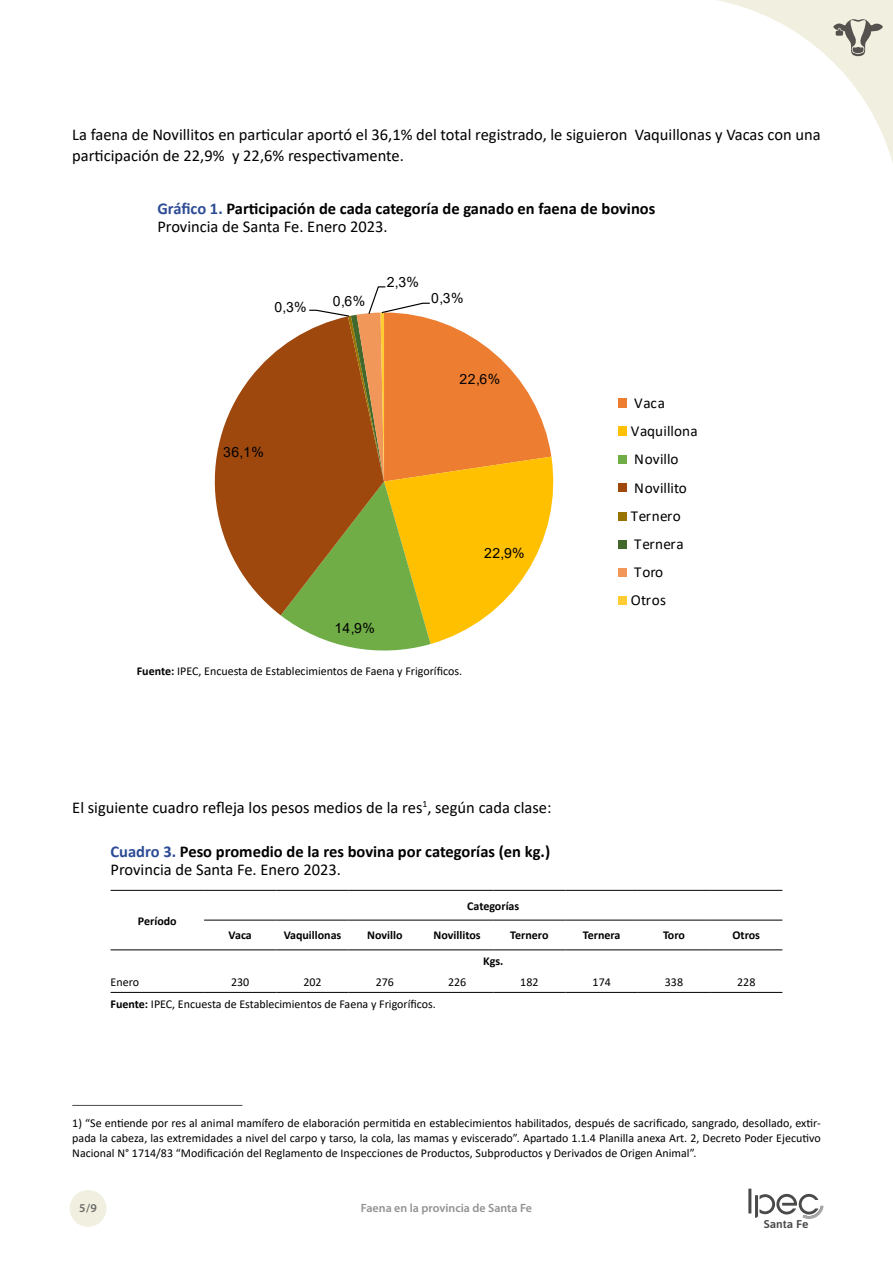
<style>
.page{position:relative;width:893px;height:1263px;background:#fff}
.page>*{position:absolute;margin:0;border:0;box-sizing:border-box;transform-origin:0 0}
.t1{font:16.5px/21px "Calibri";color:#000}
.t2{font:700 16.5px/18px "Calibri";color:#000}
.t3{font:15.15px/28.2px "Calibri";letter-spacing:.01em;color:#000}
.t4{font:14.1px "Arial";letter-spacing:.025em;color:#000}
.t5{font:12px/15px "Calibri";color:#000;text-align:justify}
.t6{font:700 12px "Calibri";color:#000}
.t7{font:600 12px "Myriad Pro";color:#929291}
.t8{font:600 12px "Myriad Pro";color:#6a6a69}
.t9{font:600 11.25px "Asap";color:#4a4a49;scale:1.06 1}
.s1{color:#2d4c95}
.s2{font-weight:400}
.s3{font-weight:700}
</style>
<div class="page">
<div style="left:70px;top:1190px;width:36px;height:37px;background:#f1f0e0;border-radius:50%"></div>
<hr style="left:748px;top:1188px;width:3px;height:25px;background:#4a4a49">
<svg style="left:755px;top:1193px;width:69px;height:26px"></svg>
<svg style="left:717px;top:0;width:176px;height:163px"></svg>
<svg style="left:214px;top:286px;width:413px;height:365px"></svg>
<hr style="left:111px;top:890px;width:93px;height:1px;background:#000">
<hr style="left:204px;top:890px;width:72px;height:1px;background:#000">
<hr style="left:276px;top:890px;width:73px;height:1px;background:#000">
<hr style="left:349px;top:890px;width:72px;height:1px;background:#000">
<hr style="left:421px;top:890px;width:72px;height:1px;background:#000">
<hr style="left:493px;top:890px;width:73px;height:1px;background:#000">
<hr style="left:566px;top:890px;width:72px;height:1px;background:#000">
<hr style="left:638px;top:890px;width:72px;height:1px;background:#000">
<hr style="left:710px;top:890px;width:72px;height:1px;background:#000">
<hr style="left:204px;top:920px;width:72px;height:1px;background:#000">
<hr style="left:276px;top:920px;width:73px;height:1px;background:#000">
<hr style="left:349px;top:920px;width:72px;height:1px;background:#000">
<hr style="left:421px;top:920px;width:72px;height:1px;background:#000">
<hr style="left:493px;top:920px;width:73px;height:1px;background:#000">
<hr style="left:566px;top:920px;width:72px;height:1px;background:#000">
<hr style="left:638px;top:920px;width:72px;height:1px;background:#000">
<hr style="left:710px;top:920px;width:72px;height:1px;background:#000">
<hr style="left:111px;top:949px;width:93px;height:1px;background:#000">
<hr style="left:204px;top:949px;width:72px;height:1px;background:#000">
<hr style="left:276px;top:949px;width:73px;height:1px;background:#000">
<hr style="left:349px;top:949px;width:72px;height:1px;background:#000">
<hr style="left:421px;top:949px;width:72px;height:1px;background:#000">
<hr style="left:493px;top:949px;width:73px;height:1px;background:#000">
<hr style="left:566px;top:949px;width:72px;height:1px;background:#000">
<hr style="left:638px;top:949px;width:72px;height:1px;background:#000">
<hr style="left:710px;top:949px;width:72px;height:1px;background:#000">
<hr style="left:111px;top:992px;width:93px;height:1px;background:#000">
<hr style="left:204px;top:992px;width:72px;height:1px;background:#000">
<hr style="left:276px;top:992px;width:73px;height:1px;background:#000">
<hr style="left:349px;top:992px;width:72px;height:1px;background:#000">
<hr style="left:421px;top:992px;width:72px;height:1px;background:#000">
<hr style="left:493px;top:992px;width:73px;height:1px;background:#000">
<hr style="left:566px;top:992px;width:72px;height:1px;background:#000">
<hr style="left:638px;top:992px;width:72px;height:1px;background:#000">
<hr style="left:710px;top:992px;width:72px;height:1px;background:#000">
<hr style="left:72px;top:1105px;width:170px;height:1px;background:#4a4a49">
<h1 class="t1" style="left:72px;top:124px;width:750px">La faena de Novillitos en particular aportó el 36,1% del total registrado, le siguieron Vaquillonas y Vacas con una participación de 22,9% y 22,6% respectivamente.</h1>
<h1 class="t2" style="left:157px;top:199px;width:499px"><span class="s1">Gráfico 1.</span> Participación de cada categoría de ganado en faena de bovinos<br><span class="s2">Provincia de Santa Fe. Enero 2023.</span></h1>
<p class="t4" style="left:274px;top:297px;width:34px">0,3%</p>
<p class="t4" style="left:333px;top:291px;width:34px">0,6%</p>
<p class="t4" style="left:387px;top:273px;width:34px">2,3%</p>
<p class="t4" style="left:431px;top:288px;width:34px">0,3%</p>
<p class="t4" style="left:223px;top:442px;width:42px">36,1%</p>
<p class="t4" style="left:460px;top:370px;width:42px">22,6%</p>
<p class="t4" style="left:334px;top:619px;width:42px">14,9%</p>
<p class="t4" style="left:484px;top:543px;width:42px">22,9%</p>
<p class="t5" style="left:137px;top:664px;width:327px"><span class="s3">Fuente:</span> IPEC, Encuesta de Establecimientos de Faena y Frigoríficos.</p>
<h1 class="t1" style="left:72px;top:796px;width:481px">El siguiente cuadro refleja los pesos medios de la res<sup>1</sup>, según cada clase:</h1>
<h1 class="t2" style="left:111px;top:843px;width:441px"><span class="s1">Cuadro 3.</span> Peso promedio de la res bovina por categorías (en kg.)<br><span class="s2">Provincia de Santa Fe. Enero 2023.</span></h1>
<p class="t6" style="left:138px;top:912px;width:40px">Período</p>
<p class="t6" style="left:467px;top:897px;width:54px">Categorías</p>
<p class="t3" style="left:631px;top:388px;width:68px">Vaca<br>Vaquillona<br>Novillo<br>Novillito<br>Ternero<br>Ternera<br>Toro<br>Otros</p>
<p class="t6" style="left:229px;top:927px;width:25px">Vaca</p>
<p class="t6" style="left:284px;top:927px;width:59px">Vaquillonas</p>
<p class="t6" style="left:367px;top:927px;width:37px">Novillo</p>
<p class="t6" style="left:434px;top:927px;width:49px">Novillitos</p>
<p class="t6" style="left:510px;top:927px;width:40px">Ternero</p>
<p class="t6" style="left:583px;top:927px;width:39px">Ternera</p>
<p class="t6" style="left:663px;top:927px;width:23px">Toro</p>
<p class="t6" style="left:732px;top:927px;width:29px">Otros</p>
<p class="t6" style="left:483px;top:953px;width:22px">Kgs.</p>
<p class="t5" style="left:111px;top:974px;width:30px">Enero</p>
<p class="t5" style="left:231px;top:974px;width:20px">230</p>
<p class="t5" style="left:303px;top:974px;width:20px">202</p>
<p class="t5" style="left:376px;top:974px;width:20px">276</p>
<p class="t5" style="left:448px;top:974px;width:20px">226</p>
<p class="t5" style="left:520px;top:974px;width:20px">182</p>
<p class="t5" style="left:593px;top:974px;width:20px">174</p>
<p class="t5" style="left:665px;top:974px;width:20px">338</p>
<p class="t5" style="left:737px;top:974px;width:20px">228</p>
<p class="t5" style="left:111px;top:996px;width:327px"><span class="s3">Fuente:</span> IPEC, Encuesta de Establecimientos de Faena y Frigoríficos.</p>
<p class="t5" style="left:72px;top:1115px;width:750px">1) “Se entiende por res al animal mamífero de elaboración permitida en establecimientos habilitados, después de sacrificado, sangrado, desollado, extir&shy;pada la cabeza, las extremidades a nivel del carpo y tarso, la cola, las mamas y eviscerado”. Apartado 1.1.4 Planilla anexa Art. 2, Decreto Poder Ejecutivo Nacional N° 1714/83 “Modificación del Reglamento de Inspecciones de Productos, Subproductos y Derivados de Origen Animal”.</p>
<p class="t8" style="left:79px;top:1200px;width:19px">5/9</p>
<p class="t7" style="left:361px;top:1200px;width:173px">Faena en la provincia de Santa Fe</p>
<p class="t9" style="left:764px;top:1216px;width:44px">Santa Fe</p>
</div>
